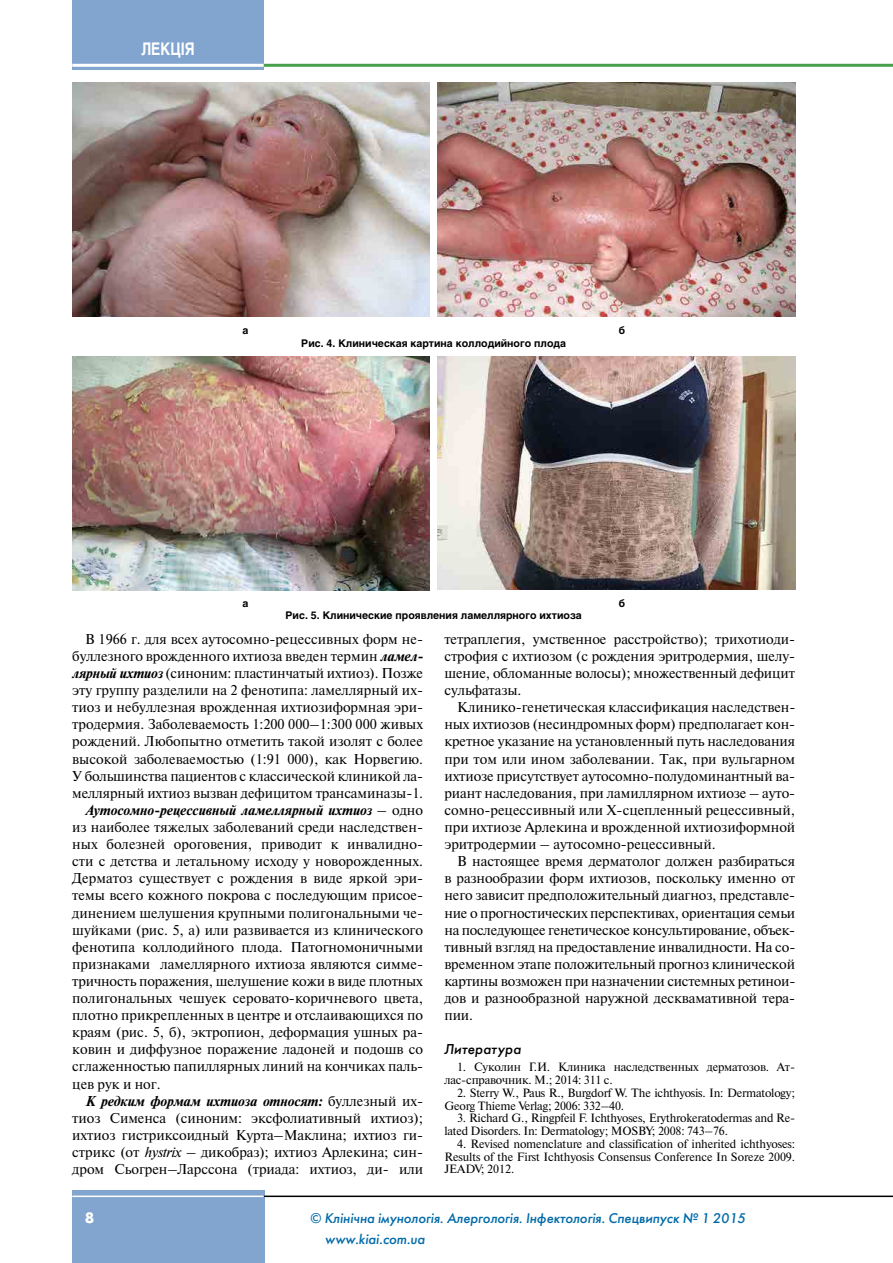
<style>
.page{position:relative;width:893px;height:1263px;background:#fff}
.page>*{position:absolute;margin:0;border:0;box-sizing:border-box;transform-origin:0 0}
.t1{font:700 17.25px "Helios";color:#fff;scale:.8 1}
.t2{font:700 15px "Futuris C";color:#fff}
.t3{font:14.25px/17.1px "Newton C";color:#000;text-align:justify}
.t4{font:italic 700 14.25px "Newton C";color:#000}
.t5{font:italic 14.25px "Futuris C";letter-spacing:.025em;color:#000}
.t6{font:italic 13.95px/21.3px "Futuris C";color:#006aa9}
.t7{font:12px/12.8px "Newton C";letter-spacing:-.015em;color:#000}
.t8{font:700 10.5px "Helios";color:#000}
.s1{font-weight:700;font-style:italic}
.s2{font-weight:400;font-style:normal}
.s3{font-style:italic}
</style>
<div class="page">
<div style="left:72px;top:0;width:192px;height:70px;background:#81a5ce"></div>
<hr style="left:264px;top:64px;width:629px;height:3px;background:#46a049">
<hr style="left:72px;top:64px;width:192px;height:3px;background:#fff">
<div style="left:72px;top:1191px;width:192px;height:72px;background:#81a5ce"></div>
<hr style="left:264px;top:1195px;width:629px;height:2px;background:#000">
<hr style="left:72px;top:1195px;width:192px;height:2px;background:#fff">
<img style="left:72px;top:356px;width:357px;height:234px">
<img style="left:438px;top:356px;width:357px;height:234px">
<img style="left:438px;top:83px;width:357px;height:234px">
<img style="left:72px;top:83px;width:357px;height:234px">
<p class="t1" style="left:141px;top:39px;width:68px">ЛЕКЦІЯ</p>
<p class="t8" style="left:242px;top:324px;width:7px">а</p>
<p class="t8" style="left:619px;top:324px;width:8px">б</p>
<p class="t8" style="left:301px;top:337px;width:266px">Рис. 4. Клиническая картина коллодийного плода</p>
<p class="t8" style="left:242px;top:597px;width:7px">а</p>
<p class="t8" style="left:619px;top:597px;width:8px">б</p>
<p class="t8" style="left:286px;top:609px;width:298px">Рис. 5. Клинические проявления ламеллярного ихтиоза</p>
<p class="t3" style="left:85px;top:630px;width:340px">В 1966 г. для всех аутосомно-рецессивных форм не-</p>
<p class="t3" style="left:72px;top:648px;width:352px">буллезного врожденного ихтиоза введен термин <span class="s1">ламел-</span></p>
<p class="t3" style="left:72px;top:665px;width:352px"><span class="s1">лярный ихтиоз</span> (синоним: пластинчатый ихтиоз). Позже</p>
<p class="t3" style="left:72px;top:682px;width:352px">эту группу разделили на 2 фенотипа: ламеллярный их-</p>
<p class="t3" style="left:72px;top:699px;width:352px">тиоз и небуллезная врожденная ихтиозиформная эри-</p>
<p class="t3" style="left:72px;top:716px;width:352px">тродермия. Заболеваемость 1:200 000–1:300 000 живых</p>
<p class="t3" style="left:72px;top:733px;width:352px">рождений. Любопытно отметить такой изолят с более</p>
<p class="t3" style="left:72px;top:750px;width:352px">высокой заболеваемостью (1:91 000), как Норвегию.</p>
<p class="t3" style="left:72px;top:767px;width:352px">У большинства пациентов с классической клиникой ла-</p>
<p class="t3" style="left:72px;top:784px;width:352px">меллярный ихтиоз вызван дефицитом трансаминазы-1.</p>
<p class="t4" style="left:85px;top:802px;width:340px">Аутосомно-рецессивный ламеллярный ихтиоз <span class="s2">– одно</span></p>
<p class="t3" style="left:72px;top:819px;width:352px">из наиболее тяжелых заболеваний среди наследствен-</p>
<p class="t3" style="left:72px;top:836px;width:352px">ных болезней ороговения, приводит к инвалидно-</p>
<p class="t3" style="left:72px;top:853px;width:352px">сти с детства и летальному исходу у новорожденных.</p>
<p class="t3" style="left:72px;top:870px;width:352px">Дерматоз существует с рождения в виде яркой эри-</p>
<p class="t3" style="left:72px;top:887px;width:352px">темы всего кожного покрова с последующим присое-</p>
<p class="t3" style="left:72px;top:904px;width:352px">динением шелушения крупными полигональными че-</p>
<p class="t3" style="left:72px;top:921px;width:352px">шуйками (рис. 5, а) или развивается из клинического</p>
<p class="t3" style="left:72px;top:938px;width:352px">фенотипа коллодийного плода. Патогномоничными</p>
<p class="t3" style="left:72px;top:955px;width:352px">признаками ламеллярного ихтиоза являются симме-</p>
<p class="t3" style="left:72px;top:972px;width:352px">тричность поражения, шелушение кожи в виде плотных</p>
<p class="t3" style="left:72px;top:990px;width:352px">полигональных чешуек серовато-коричневого цвета,</p>
<p class="t3" style="left:72px;top:1007px;width:352px">плотно прикрепленных в центре и отслаивающихся по</p>
<p class="t3" style="left:72px;top:1024px;width:352px">краям (рис. 5, б), эктропион, деформация ушных ра-</p>
<p class="t3" style="left:72px;top:1041px;width:352px">ковин и диффузное поражение ладоней и подошв со</p>
<p class="t3" style="left:72px;top:1058px;width:352px">сглаженностью папиллярных линий на кончиках паль-</p>
<p class="t3" style="left:72px;top:1075px;width:90px">цев рук и ног.</p>
<p class="t4" style="left:85px;top:1093px;width:340px">К редким формам ихтиоза относят: <span class="s2">буллезный их-</span></p>
<p class="t3" style="left:72px;top:1109px;width:352px">тиоз Сименса (синоним: эксфолиативный ихтиоз);</p>
<p class="t3" style="left:72px;top:1126px;width:352px">ихтиоз гистриксоидный Курта–Маклина; ихтиоз ги-</p>
<p class="t3" style="left:72px;top:1143px;width:352px">стрикс (от <span class="s3">hystrix</span> – дикобраз); ихтиоз Арлекина; син-</p>
<p class="t3" style="left:72px;top:1161px;width:352px">дром Сьогрен–Ларссона (триада: ихтиоз, ди- или</p>
<p class="t3" style="left:444px;top:630px;width:352px">тетраплегия, умственное расстройство); трихотиоди&shy;строфия с ихтиозом (с рождения эритродермия, шелу&shy;шение, обломанные волосы); множественный дефицит сульфатазы.</p>
<p class="t3" style="left:444px;top:699px;width:352px;text-indent:13px">Клинико-генетическая классификация наследствен&shy;ных ихтиозов (несиндромных форм) предполагает кон&shy;кретное указание на установленный путь наследования при том или ином заболевании. Так, при вульгарном ихтиозе присутствует аутосомно-полудоминантный ва&shy;риант наследования, при ламиллярном ихтиозе – ауто&shy;сомно-рецессивный или Х-сцепленный рецессивный, при ихтиозе Арлекина и врожденной ихтиозиформной эритродермии – аутосомно-рецессивный.</p>
<p class="t3" style="left:444px;top:853px;width:353px;text-indent:13px">В настоящее время дерматолог должен разбираться в разнообразии форм ихтиозов, поскольку именно от него зависит предположительный диагноз, представле&shy;ние о прогностических перспективах, ориентация семьи на последующее генетическое консультирование, объек&shy;тивный взгляд на предоставление инвалидности. На со&shy;временном этапе положительный прогноз клинической картины возможен при назначении системных ретинои&shy;дов и разнообразной наружной десквамативной тера&shy;пии.</p>
<p class="t5" style="left:444px;top:1041px;width:78px">Литература</p>
<p class="t7" style="left:444px;top:1061px;width:352px;text-indent:13px">1. Суколин Г.И. Клиника наследственных дерматозов. Ат&shy;лас-справочник. М.; 2014: 311 с.</p>
<p class="t7" style="left:444px;top:1086px;width:352px;text-indent:13px">2. Sterry W., Paus R., Burgdorf W. The ichthyosis. In: Dermatology;<br>Georg Thieme Verlag; 2006: 332–40.</p>
<p class="t7" style="left:444px;top:1112px;width:352px;text-indent:13px">3. Richard G., Ringpfeil F. Ichthyoses, Erythrokeratodermas and Re&shy;lated Disorders. In: Dermatology; MOSBY; 2008: 743–76.</p>
<p class="t7" style="left:444px;top:1137px;width:352px;text-align:justify;text-indent:13px">4. Revised nomenclature and classification of inherited ichthyoses:<br>Results of the First Ichthyosis Consensus Conference In Soreze 2009.<br>JEADV; 2012.</p>
<p class="t2" style="left:85px;top:1209px;width:10px">8</p>
<p class="t6" style="left:325px;top:1207px;width:422px;text-indent:-15px">© Клінічна імунологія. Алергологія. Інфектологія. Спецвипуск № 1 2015 www.kiai.com.ua</p>
</div>
